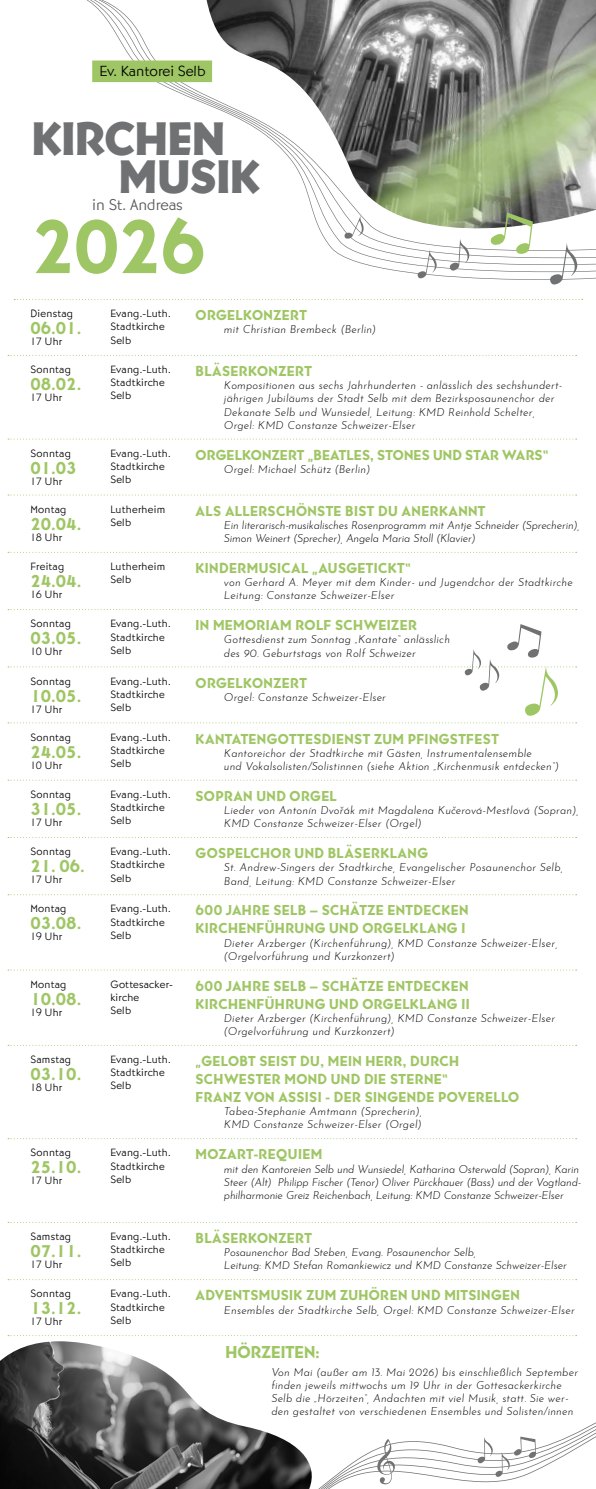
<style>
.page{position:relative;width:596px;height:1489px;background:#fff}
.page>*{position:absolute;margin:0;border:0;box-sizing:border-box;transform-origin:0 0}
.t1{font:79px "Bernhard Got URW Hea";color:#9fc664}
.t2{font:49px/38px "Bernhard Got URW Ult";color:#707172}
.t3{font:18px "Bernhard Got URW Hea";color:#9fc664}
.t4{font:300 16.2px "Bernhard Got URW";letter-spacing:-.005em;color:#58585a}
.t5{font:300 15.3px "Bernhard Got URW";color:#000}
.t6{font:15px/18px "Bernhard Got URW Hea";letter-spacing:.025em;color:#9fc664}
.t7{font:italic 300 11px/13.2px "Josefin Sans";letter-spacing:.02em;color:#000}
.t8{font:300 11px/13.2px "Bernhard Got URW";letter-spacing:.025em;color:#000}
.t9{font:italic 300 11px/13.2px "Josefin Sans";letter-spacing:-.01em;color:#000}
.t10{font:italic 300 11px/13.2px "Josefin Sans";color:#000}
</style>
<div class="page">
<svg style="left:92px;top:16px;width:503px;height:264px"></svg>
<svg style="left:87px;top:0;width:508px;height:16px"></svg>
<img style="left:0;top:1341px;width:312px;height:147px">
<svg style="left:549px;top:242px;width:28px;height:43px"></svg>
<svg style="left:490px;top:212px;width:42px;height:42px"></svg>
<svg style="left:344px;top:215px;width:19px;height:24px"></svg>
<svg style="left:449px;top:238px;width:20px;height:33px"></svg>
<svg style="left:417px;top:249px;width:19px;height:30px"></svg>
<div style="left:92px;top:60px;width:120px;height:22px;background:#9fc664"></div>
<svg style="left:319px;top:1423px;width:276px;height:65px"></svg>
<svg style="left:377px;top:1438px;width:18px;height:46px"></svg>
<svg style="left:476px;top:1436px;width:59px;height:41px"></svg>
<svg style="left:8px;top:355px;width:568px;height:1px"></svg>
<svg style="left:8px;top:722px;width:568px;height:1px"></svg>
<svg style="left:8px;top:894px;width:568px;height:1px"></svg>
<svg style="left:8px;top:438px;width:568px;height:1px"></svg>
<svg style="left:8px;top:609px;width:568px;height:1px"></svg>
<svg style="left:8px;top:837px;width:568px;height:1px"></svg>
<svg style="left:8px;top:969px;width:568px;height:1px"></svg>
<svg style="left:14px;top:299px;width:568px;height:1px"></svg>
<svg style="left:8px;top:494px;width:568px;height:1px"></svg>
<svg style="left:8px;top:552px;width:568px;height:1px"></svg>
<svg style="left:8px;top:779px;width:568px;height:1px"></svg>
<svg style="left:8px;top:1138px;width:568px;height:1px"></svg>
<svg style="left:8px;top:624px;width:568px;height:92px"></svg>
<h3 class="t5" style="left:99px;top:61px;width:107px">Ev. Kantorei Selb</h3>
<h2 class="t2" style="left:119px;top:122px;width:143px;text-indent:-87px">KIRCHEN<br>MUSIK</h2>
<h3 class="t4" style="left:92px;top:195px;width:92px">in St. Andreas</h3>
<h1 class="t1" style="left:30px;top:199px;width:177px">2026</h1>
<p class="t8" style="left:30px;top:307px;width:44px">Dienstag</p>
<h3 class="t3" style="left:30px;top:317px;width:52px">06.01.</h3>
<p class="t8" style="left:30px;top:335px;width:33px">17 Uhr</p>
<p class="t8" style="left:110px;top:307px;width:62px">Evang.-Luth.<br>Stadtkirche<br>Selb</p>
<h3 class="t6" style="left:195px;top:306px;width:113px">ORGELKONZERT</h3>
<p class="t7" style="left:224px;top:322px;width:153px">mit Christian Brembeck (Berlin)</p>
<p class="t8" style="left:30px;top:363px;width:42px">Sonntag</p>
<h3 class="t3" style="left:30px;top:373px;width:52px">08.02.</h3>
<p class="t8" style="left:30px;top:391px;width:33px">17 Uhr</p>
<p class="t8" style="left:110px;top:363px;width:62px">Evang.-Luth.<br>Stadtkirche<br>Selb</p>
<h3 class="t6" style="left:195px;top:362px;width:118px">BLÄSERKONZERT</h3>
<p class="t7" style="left:224px;top:378px;width:339px">Kompositionen aus sechs Jahrhunderten - anlässlich des sechshundert&shy;jährigen Jubiläums der Stadt Selb mit dem Bezirksposaunenchor der Dekanate Selb und Wunsiedel, Leitung: KMD Reinhold Schelter, Orgel: KMD Constanze Schweizer-Elser</p>
<p class="t8" style="left:30px;top:446px;width:42px">Sonntag</p>
<h3 class="t3" style="left:30px;top:457px;width:48px">01.03</h3>
<p class="t8" style="left:30px;top:474px;width:33px">17 Uhr</p>
<p class="t8" style="left:110px;top:446px;width:62px">Evang.-Luth.<br>Stadtkirche<br>Selb</p>
<h3 class="t6" style="left:195px;top:446px;width:354px">ORGELKONZERT „BEATLES, STONES UND STAR WARS“</h3>
<p class="t7" style="left:224px;top:461px;width:148px">Orgel: Michael Schütz (Berlin)</p>
<p class="t8" style="left:30px;top:502px;width:37px">Montag</p>
<h3 class="t3" style="left:30px;top:513px;width:52px">20.04.</h3>
<p class="t8" style="left:30px;top:530px;width:33px">18 Uhr</p>
<p class="t8" style="left:110px;top:502px;width:56px">Lutherheim<br>Selb</p>
<h3 class="t6" style="left:195px;top:502px;width:291px">ALS ALLERSCHÖNSTE BIST DU ANERKANNT</h3>
<p class="t9" style="left:224px;top:517px;width:357px">Ein literarisch-musikalisches Rosenprogramm mit Antje Schneider (Sprecherin),<br>Simon Weinert (Sprecher), Angela Maria Stoll (Klavier)</p>
<p class="t8" style="left:30px;top:560px;width:35px">Freitag</p>
<h3 class="t3" style="left:30px;top:570px;width:52px">24.04.</h3>
<p class="t8" style="left:30px;top:588px;width:33px">16 Uhr</p>
<p class="t8" style="left:110px;top:560px;width:56px">Lutherheim<br>Selb</p>
<h3 class="t6" style="left:195px;top:559px;width:216px">KINDERMUSICAL „AUSGETICKT“</h3>
<p class="t7" style="left:224px;top:574px;width:350px">von Gerhard A. Meyer mit dem Kinder- und Jugendchor der Stadtkirche<br>Leitung: Constanze Schweizer-Elser</p>
<p class="t8" style="left:30px;top:617px;width:42px">Sonntag</p>
<h3 class="t3" style="left:30px;top:627px;width:52px">03.05.</h3>
<p class="t8" style="left:30px;top:645px;width:33px">10 Uhr</p>
<p class="t8" style="left:110px;top:617px;width:62px">Evang.-Luth.<br>Stadtkirche<br>Selb</p>
<h3 class="t6" style="left:195px;top:616px;width:223px">IN MEMORIAM ROLF SCHWEIZER</h3>
<p class="t7" style="left:224px;top:632px;width:227px">Gottesdienst zum Sonntag „Kantate“ anlässlich des 90. Geburtstags von Rolf Schweizer</p>
<p class="t8" style="left:30px;top:674px;width:42px">Sonntag</p>
<h3 class="t3" style="left:30px;top:684px;width:52px">10.05.</h3>
<p class="t8" style="left:30px;top:702px;width:33px">17 Uhr</p>
<p class="t8" style="left:110px;top:674px;width:62px">Evang.-Luth.<br>Stadtkirche<br>Selb</p>
<h3 class="t6" style="left:195px;top:674px;width:113px">ORGELKONZERT</h3>
<p class="t7" style="left:224px;top:689px;width:163px">Orgel: Constanze Schweizer-Elser</p>
<p class="t8" style="left:30px;top:730px;width:42px">Sonntag</p>
<h3 class="t3" style="left:30px;top:740px;width:52px">24.05.</h3>
<p class="t8" style="left:30px;top:758px;width:33px">10 Uhr</p>
<p class="t8" style="left:110px;top:730px;width:62px">Evang.-Luth.<br>Stadtkirche<br>Selb</p>
<h3 class="t6" style="left:195px;top:730px;width:304px">KANTATENGOTTESDIENST ZUM PFINGSTFEST</h3>
<p class="t7" style="left:224px;top:745px;width:336px">Kantoreichor der Stadtkirche mit Gästen, Instrumentalensemble<br>und Vokalsolisten/Solistinnen (siehe Aktion „Kirchenmusik entdecken“)</p>
<p class="t8" style="left:30px;top:787px;width:42px">Sonntag</p>
<h3 class="t3" style="left:30px;top:798px;width:52px">31.05.</h3>
<p class="t8" style="left:30px;top:815px;width:33px">17 Uhr</p>
<p class="t8" style="left:110px;top:787px;width:62px">Evang.-Luth.<br>Stadtkirche<br>Selb</p>
<h3 class="t6" style="left:195px;top:787px;width:143px">SOPRAN UND ORGEL</h3>
<p class="t7" style="left:224px;top:802px;width:356px">Lieder von Antonín Dvořák mit Magdalena Kučerová-Mestlová (Sopran),<br>KMD Constanze Schweizer-Elser (Orgel)</p>
<p class="t8" style="left:30px;top:845px;width:42px">Sonntag</p>
<h3 class="t3" style="left:30px;top:855px;width:56px">21. 06.</h3>
<p class="t8" style="left:30px;top:873px;width:33px">17 Uhr</p>
<p class="t8" style="left:110px;top:845px;width:62px">Evang.-Luth.<br>Stadtkirche<br>Selb</p>
<h3 class="t6" style="left:195px;top:844px;width:234px">GOSPELCHOR UND BLÄSERKLANG</h3>
<p class="t7" style="left:224px;top:859px;width:340px">St. Andrew-Singers der Stadtkirche, Evangelischer Posaunenchor Selb,<br>Band, Leitung: KMD Constanze Schweizer-Elser</p>
<p class="t8" style="left:30px;top:902px;width:37px">Montag</p>
<h3 class="t3" style="left:30px;top:912px;width:52px">03.08.</h3>
<p class="t8" style="left:30px;top:930px;width:33px">19 Uhr</p>
<p class="t8" style="left:110px;top:902px;width:62px">Evang.-Luth.<br>Stadtkirche<br>Selb</p>
<h3 class="t6" style="left:195px;top:901px;width:274px">600 JAHRE SELB – SCHÄTZE ENTDECKEN<br>KIRCHENFÜHRUNG UND ORGELKLANG I</h3>
<p class="t7" style="left:224px;top:935px;width:335px">Dieter Arzberger (Kirchenführung), KMD Constanze Schweizer-Elser, (Orgelvorführung und Kurzkonzert)</p>
<p class="t8" style="left:30px;top:977px;width:37px">Montag</p>
<h3 class="t3" style="left:30px;top:987px;width:52px">10.08.</h3>
<p class="t8" style="left:30px;top:1005px;width:33px">19 Uhr</p>
<p class="t8" style="left:110px;top:977px;width:64px">Gottesacker&shy;kirche<br>Selb</p>
<h3 class="t6" style="left:195px;top:977px;width:275px">600 JAHRE SELB – SCHÄTZE ENTDECKEN<br>KIRCHENFÜHRUNG UND ORGELKLANG II</h3>
<p class="t7" style="left:224px;top:1010px;width:332px">Dieter Arzberger (Kirchenführung), KMD Constanze Schweizer-Elser (Orgelvorführung und Kurzkonzert)</p>
<p class="t8" style="left:30px;top:1052px;width:42px">Samstag</p>
<h3 class="t3" style="left:30px;top:1063px;width:52px">03.10.</h3>
<p class="t8" style="left:30px;top:1080px;width:33px">18 Uhr</p>
<p class="t8" style="left:110px;top:1052px;width:62px">Evang.-Luth.<br>Stadtkirche<br>Selb</p>
<h3 class="t6" style="left:195px;top:1052px;width:325px">„GELOBT SEIST DU, MEIN HERR, DURCH<br>SCHWESTER MOND UND DIE STERNE“<br>FRANZ VON ASSISI - DER SINGENDE POVERELLO</h3>
<p class="t7" style="left:224px;top:1103px;width:199px">Tabea-Stephanie Amtmann (Sprecherin),<br>KMD Constanze Schweizer-Elser (Orgel)</p>
<p class="t8" style="left:30px;top:1146px;width:42px">Sonntag</p>
<h3 class="t3" style="left:30px;top:1156px;width:52px">25.10.</h3>
<p class="t8" style="left:30px;top:1174px;width:33px">17 Uhr</p>
<p class="t8" style="left:110px;top:1146px;width:62px">Evang.-Luth.<br>Stadtkirche<br>Selb</p>
<h3 class="t6" style="left:195px;top:1145px;width:128px">MOZART-REQUIEM</h3>
<p class="t9" style="left:224px;top:1160px;width:358px">mit den Kantoreien Selb und Wunsiedel, Katharina Osterwald (Sopran), Karin<br>Steer (Alt) Philipp Fischer (Tenor) Oliver Pürckhauer (Bass) und der Vogtland&shy;philharmonie Greiz Reichenbach, Leitung: KMD Constanze Schweizer-Elser</p>
<p class="t8" style="left:30px;top:1229px;width:42px">Samstag</p>
<h3 class="t3" style="left:30px;top:1239px;width:52px">07.11.</h3>
<p class="t8" style="left:30px;top:1257px;width:33px">17 Uhr</p>
<p class="t8" style="left:110px;top:1229px;width:62px">Evang.-Luth.<br>Stadtkirche<br>Selb</p>
<h3 class="t6" style="left:195px;top:1229px;width:118px">BLÄSERKONZERT</h3>
<p class="t10" style="left:224px;top:1244px;width:344px">Posaunenchor Bad Steben, Evang. Posaunenchor Selb,<br>Leitung: KMD Stefan Romankiewicz und KMD Constanze Schweizer-Elser</p>
<p class="t8" style="left:30px;top:1287px;width:42px">Sonntag</p>
<h3 class="t3" style="left:30px;top:1297px;width:52px">13.12.</h3>
<p class="t8" style="left:30px;top:1315px;width:33px">17 Uhr</p>
<p class="t8" style="left:110px;top:1287px;width:62px">Evang.-Luth.<br>Stadtkirche<br>Selb</p>
<h3 class="t6" style="left:195px;top:1286px;width:325px">ADVENTSMUSIK ZUM ZUHÖREN UND MITSINGEN</h3>
<p class="t7" style="left:224px;top:1301px;width:352px">Ensembles der Stadtkirche Selb, Orgel: KMD Constanze Schweizer-Elser</p>
<h3 class="t3" style="left:225px;top:1341px;width:96px">HÖRZEITEN:</h3>
<p class="t7" style="left:271px;top:1363px;width:308px">Von Mai (außer am 13. Mai 2026) bis einschließlich September finden jeweils mittwochs um 19 Uhr in der Gottesackerkirche Selb die „Hörzeiten“, Andachten mit viel Musik, statt. Sie wer&shy;den gestaltet von verschiedenen Ensembles und Solisten/innen</p>
</div>
